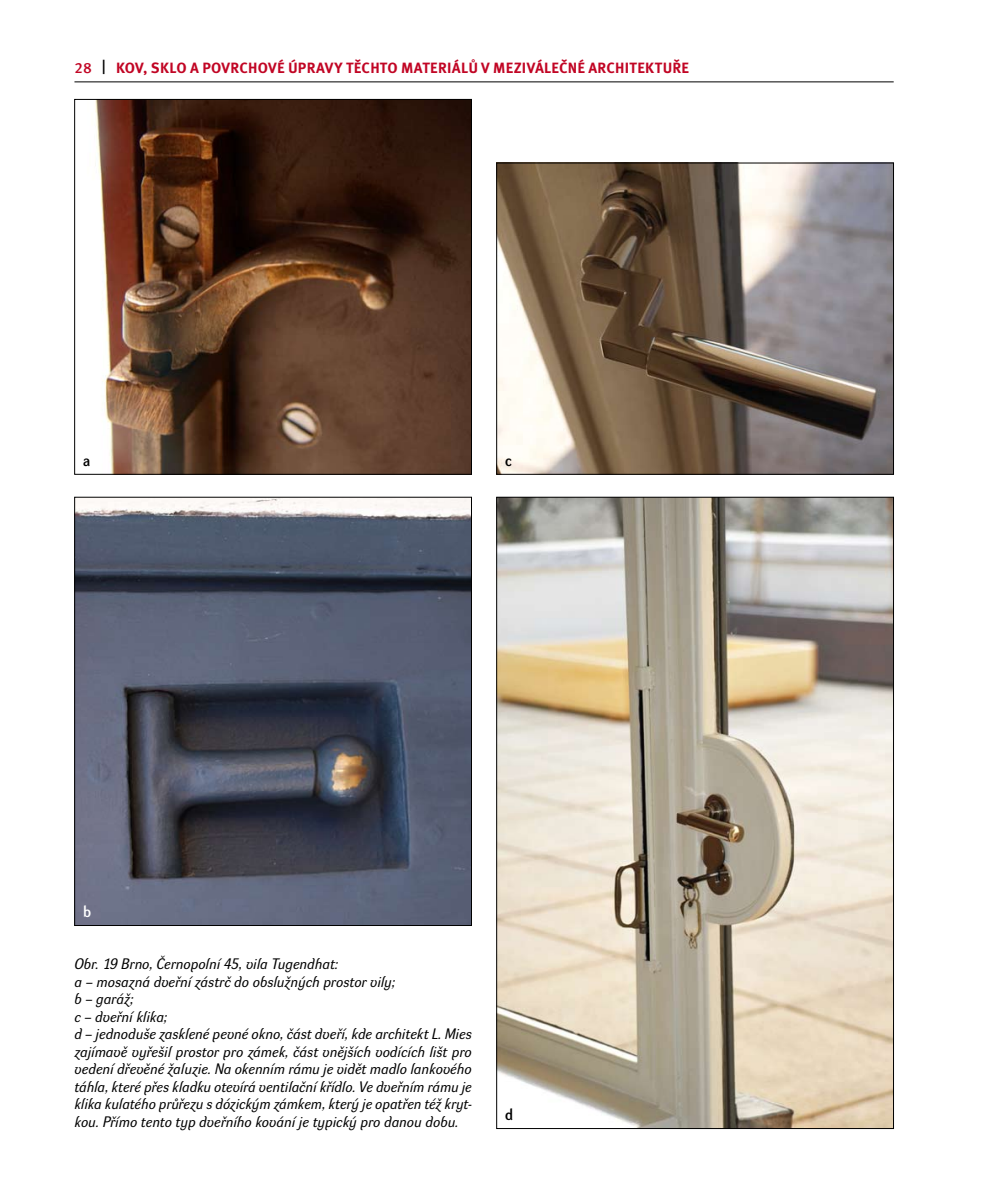
<style>
.page{position:relative;width:993px;height:1191px;background:#fff}
.page>*{position:absolute;margin:0;border:0;box-sizing:border-box;transform-origin:0 0}
.t1{font:15.75px "Dyna Grotesk D";color:#000}
.t2{font:15.75px "Dyna Grotesk D";color:#fff}
.t3{font:italic 14.88px/17.5px "Dyna Grotesk R";letter-spacing:.01em;color:#000}
.t4{font:700 14.88px "Meta Pro";letter-spacing:.015em;color:#c10524}
.s1{font-weight:500}
.s2{font-weight:500;color:#000}
</style>
<div class="page">
<hr style="left:74px;top:81px;width:819px;height:1px;background:#000">
<img style="left:95px;top:101px;width:374px;height:371px">
<div style="left:74px;top:99px;width:397px;height:375px;border:1px solid #000"></div>
<img style="left:76px;top:499px;width:393px;height:424px">
<img style="left:498px;top:165px;width:393px;height:307px">
<div style="left:496px;top:163px;width:397px;height:311px;border:1px solid #000"></div>
<img style="left:498px;top:499px;width:393px;height:627px">
<p class="t4" style="left:74px;top:58px;width:125px"><span class="s1">28</span> <span class="s2">|</span> KOV, SKLO APOVR</p>
<p class="t4" style="left:239px;top:58px;width:59px">CHOVÉ ÚPRAV</p>
<p class="t4" style="left:334px;top:58px;width:77px">Y TĚCHTO MAT</p>
<p class="t4" style="left:430px;top:58px;width:260px">ERIÁLŮ VM EZIVÁLEČNÉ ARCHITEKTUŘE</p>
<p class="t1" style="left:83px;top:451px;width:9px">a</p>
<p class="t1" style="left:505px;top:451px;width:8px">c</p>
<p class="t2" style="left:83px;top:902px;width:10px">b</p>
<p class="t3" style="left:74px;top:955px;width:398px">Obr. 19 Brno, Černopolní 45, vila Tugendhat:<br>a – mosazná dveřní zástrč do obslužných prostor vily;<br>b – garáž;<br>c – dveřní klika;<br>d – jednoduše zasklené pevné okno, část dveří, kde architekt L. Mies zajímavě vyřešil prostor pro zámek, část vnějších vodících lišt pro vedení dřevěné žaluzie. Na okenním rámu je vidět madlo lankového táhla, které přes kladku otevírá ventilační křídlo. Ve dveřním rámu je klika kulatého průřezu s dózickým zámkem, který je opatřen též kryt‑ kou. Přímo tento typ dveřního kování je typický pro danou dobu.</p>
<p class="t1" style="left:505px;top:1104px;width:10px">d</p>
</div>
